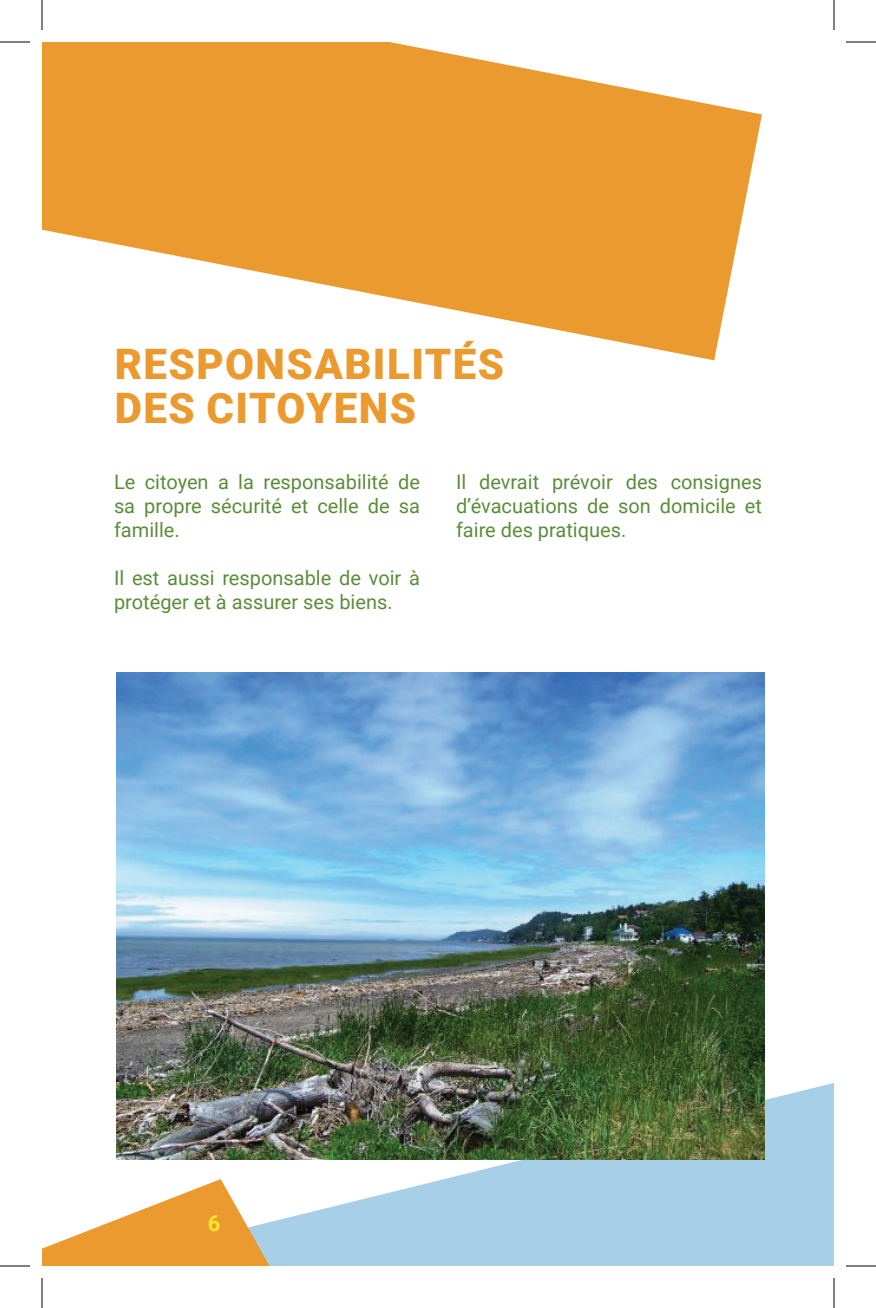
<style>
.page{position:relative;width:876px;height:1308px;background:#fff}
.page>*{position:absolute;margin:0;border:0;box-sizing:border-box;transform-origin:0 0}
.TitreSection{font:900 42px/44px "Roboto";letter-spacing:.035em;color:#eb9a2f}
.t1{font:700 22px "Roboto";color:#f9e52a}
.TexteCourant{font:20px/24px "Roboto";color:#5a8d3a;text-align:justify}
</style>
<div class="page">
<svg style="left:116px;top:1083px;width:718px;height:183px;fill:#a7cfe7"></svg>
<img style="left:117px;top:673px;width:648px;height:486px">
<svg style="left:42px;top:42px;width:720px;height:318px;fill:#eb9a2f"></svg>
<svg style="left:42px;top:1179px;width:258px;height:87px"></svg>
<hr style="left:0;top:42px;width:30px;height:1px;background:#000">
<hr style="left:846px;top:42px;width:30px;height:1px;background:#000">
<hr style="left:0;top:1266px;width:30px;height:1px;background:#000">
<hr style="left:846px;top:1266px;width:30px;height:1px;background:#000">
<hr style="left:42px;top:0;width:1px;height:30px;background:#000">
<hr style="left:42px;top:1278px;width:1px;height:30px;background:#000">
<hr style="left:834px;top:0;width:1px;height:30px;background:#000">
<hr style="left:834px;top:1278px;width:1px;height:30px;background:#000">
<p class="TitreSection" style="left:115px;top:340px;width:391px">RESPONSABILITÉS<br>DES CITOYENS</p>
<p class="TexteCourant" style="left:114px;top:470px;width:308px">Le citoyen a la responsabilité de sa propre sécurité et celle de sa famille.</p>
<p class="TexteCourant" style="left:114px;top:566px;width:308px">Il est aussi responsable de voir à protéger et à assurer ses biens.</p>
<p class="TexteCourant" style="left:456px;top:470px;width:308px">Il devrait prévoir des consignes d’évacuations de son domicile et faire des pratiques.</p>
<p class="t1" style="left:208px;top:1208px;width:14px">6</p>
</div>
